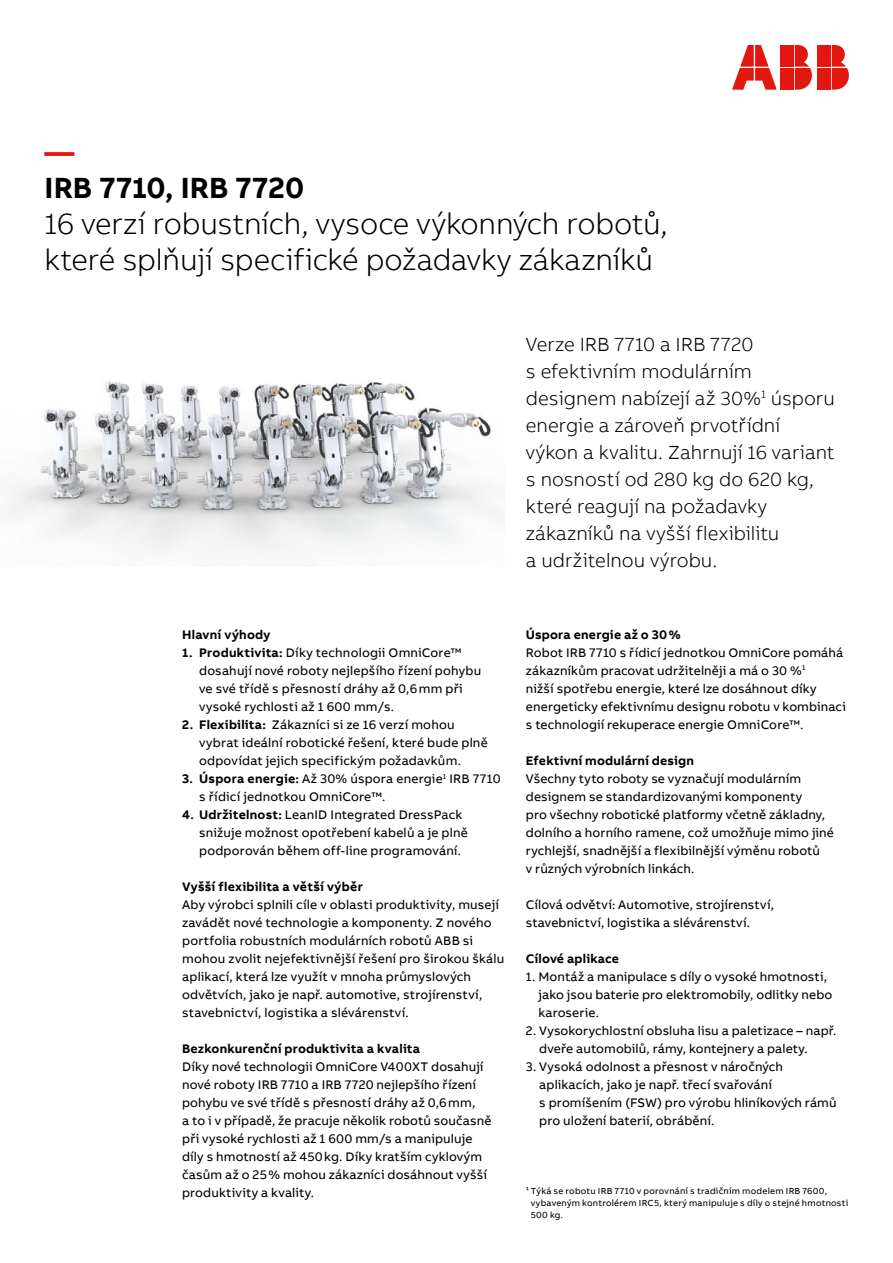
<style>
.page{position:relative;width:893px;height:1263px;background:#fff}
.page>*{position:absolute;margin:0;border:0;box-sizing:border-box;transform-origin:0 0}
.t1{font:300 30px/36px "AB Bvoice";letter-spacing:-.005em;color:#000}
.t2{font:700 30px "AB Bvoice";letter-spacing:.005em;color:#000}
.t3{font:700 30px "AB Bvoice";color:#e41610}
.t4{font:300 19.5px/27px "AB Bvoice";color:#000}
.t5{font:12.75px/18px "AB Bvoice";letter-spacing:.01em;color:#000}
.t6{font:700 12.75px "AB Bvoice";letter-spacing:.015em;color:#000}
.t7{font:9px/12px "AB Bvoice";letter-spacing:.025em;color:#000}
.s1{font-weight:700}
</style>
<div class="page">
<img style="left:8px;top:381px;width:497px;height:172px">
<div style="left:817px;top:45px;width:13px;height:22px;background:#e41610"></div>
<div style="left:817px;top:68px;width:13px;height:22px;background:#e41610"></div>
<svg style="left:832px;top:45px;width:17px;height:45px"></svg>
<svg style="left:732px;top:45px;width:45px;height:45px"></svg>
<div style="left:780px;top:45px;width:13px;height:22px;background:#e41610"></div>
<div style="left:780px;top:68px;width:13px;height:22px;background:#e41610"></div>
<svg style="left:795px;top:45px;width:17px;height:45px"></svg>
<h1 class="t3" style="left:45px;top:132px;width:31px">—</h1>
<h1 class="t2" style="left:45px;top:168px;width:261px">IRB 7710, IRB 7720</h1>
<h1 class="t1" style="left:45px;top:205px;width:625px">16 verzí robustních, vysoce výkonných robotů, které splňují specifické požadavky zákazníků</h1>
<p class="t6" style="left:182px;top:626px;width:90px">Hlavní výhody</p>
<p class="t5" style="left:199px;top:643px;width:284px;text-indent:-17px"><span class="s1">1. Produktivita:</span> Díky technologii OmniCore™ dosahují nové roboty nejlepšího řízení pohybu ve své třídě s přesností dráhy až 0,6mm při vysoké rychlosti až 1 600 mm/s.</p>
<p class="t5" style="left:199px;top:715px;width:290px;text-indent:-17px"><span class="s1">2. Flexibilita:</span> Zákazníci si ze 16 verzí mohou vybrat ideální robotické řešení, které bude plně odpovídat jejich specifickým požadavkům.</p>
<p class="t5" style="left:199px;top:769px;width:303px;text-indent:-17px"><span class="s1">3. Úspora energie:</span> Až 30% úspora energie<sup>1</sup> IRB 7710 s řídicí jednotkou OmniCore™.</p>
<p class="t5" style="left:199px;top:805px;width:270px;text-indent:-17px"><span class="s1">4. Udržitelnost:</span> LeanID Integrated DressPack snižuje možnost opotřebení kabelů a je plně podporován během off-line programování.</p>
<p class="t6" style="left:182px;top:878px;width:182px">Vyšší flexibilita a větší výběr</p>
<p class="t5" style="left:182px;top:895px;width:324px">Aby výrobci splnili cíle v oblasti produktivity, musejí zavádět nové technologie a komponenty. Z nového portfolia robustních modulárních robotů ABB si mohou zvolit nejefektivnější řešení pro širokou škálu aplikací, která lze využít v mnoha průmyslových odvětvích, jako je např. automotive, strojírenství, stavebnictví, logistika a slévárenství.</p>
<p class="t6" style="left:182px;top:1040px;width:239px">Bezkonkurenční produktivita a kvalita</p>
<p class="t5" style="left:182px;top:1057px;width:311px">Díky nové technologii OmniCore V400XT dosahují nové roboty IRB 7710 a IRB 7720 nejlepšího řízení pohybu ve své třídě s přesností dráhy až 0,6mm,<br>a to i v případě, že pracuje několik robotů současně při vysoké rychlosti až 1 600 mm/s a manipuluje díly s hmotností až 450kg. Díky kratším cyklovým časům až o 25% mohou zákazníci dosáhnout vyšší produktivity a kvality.</p>
<p class="t4" style="left:526px;top:331px;width:310px">Verze IRB 7710 a IRB 7720<br>s efektivním modulárním designem nabízejí až 30%<sup>1</sup> úsporu energie a zároveň prvotřídní výkon a kvalitu. Zahrnují 16 variant s nosností od 280 kg do 620 kg, které reagují na požadavky zákazníků na vyšší flexibilitu<br>a udržitelnou výrobu.</p>
<p class="t6" style="left:526px;top:626px;width:156px">Úspora energie až o 30%</p>
<p class="t5" style="left:526px;top:643px;width:322px">Robot IRB 7710 s řídicí jednotkou OmniCore pomáhá zákazníkům pracovat udržitelněji a má o 30 %<sup>1<br></sup>nižší spotřebu energie, které lze dosáhnout díky energeticky efektivnímu designu robotu v kombinaci s technologií rekuperace energie OmniCore™.</p>
<p class="t6" style="left:526px;top:752px;width:170px">Efektivní modulární design</p>
<p class="t5" style="left:526px;top:769px;width:310px">Všechny tyto roboty se vyznačují modulárním designem se standardizovanými komponenty<br>pro všechny robotické platformy včetně základny, dolního a horního ramene, což umožňuje mimo jiné rychlejší, snadnější a flexibilnější výměnu robotů<br>v různých výrobních linkách.</p>
<p class="t5" style="left:526px;top:895px;width:250px">Cílová odvětví: Automotive, strojírenství, stavebnictví, logistika a slévárenství.</p>
<p class="t6" style="left:526px;top:950px;width:95px">Cílové aplikace</p>
<p class="t5" style="left:538px;top:967px;width:295px;text-indent:-13px">1. Montáž a manipulace s díly o vysoké hmotnosti, jako jsou baterie pro elektromobily, odlitky nebo karoserie.</p>
<p class="t5" style="left:539px;top:1021px;width:299px;text-indent:-13px">2. Vysokorychlostní obsluha lisu a paletizace – např. dveře automobilů, rámy, kontejnery a palety.</p>
<p class="t5" style="left:539px;top:1057px;width:299px;text-indent:-13px">3. Vysoká odolnost a přesnost v náročných aplikacích, jako je např. třecí svařování<br>s promíšením (FSW) pro výrobu hliníkových rámů pro uložení baterií, obrábění.</p>
<p class="t7" style="left:531px;top:1185px;width:319px;text-indent:-5px">¹Týká se robotu IRB 7710 v porovnání s tradičním modelem IRB 7600, vybaveným kontrolérem IRC5, který manipuluje s díly o stejné hmotnosti<br>500 kg.</p>
</div>
